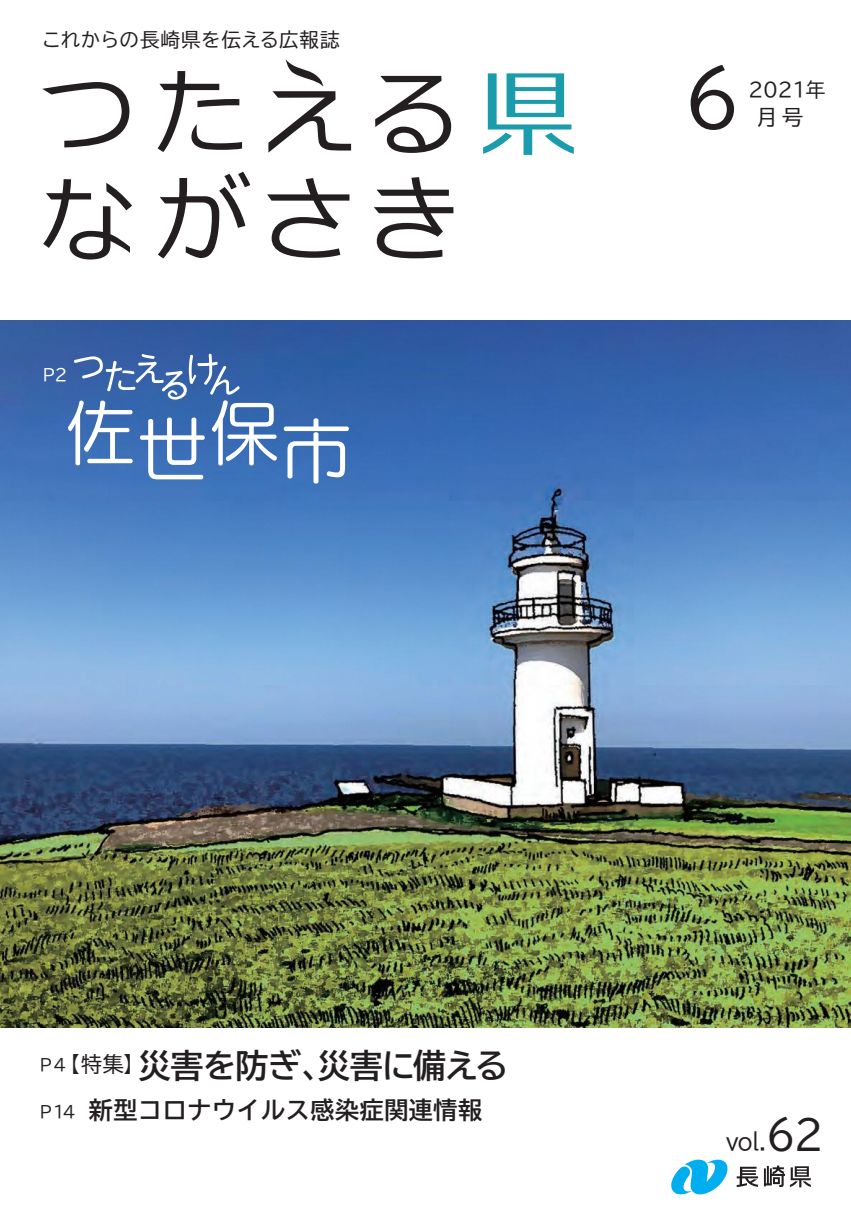
<style>
.page{position:relative;width:851px;height:1221px;background:#fff}
.page>*{position:absolute;margin:0;border:0;box-sizing:border-box;transform-origin:0 0}
.t1{font:75.45px "TBUD Go Std";color:#231f20}
.t2{font:70.2px "UD Marugo Large Pr 6 N M";color:#fff}
.t3{font:40.5px "TBUD Go Std";color:#231f20}
.t4{font:700 33px "TBUD Go Std";letter-spacing:-.02em;color:#231f20}
.t5{font:700 24px "TBUD Go Std";letter-spacing:.025em;color:#231f20}
.t6{font:22.5px "TBUD Go Std";color:#231f20}
.t7{font:21px "TBUD Go Std";color:#231f20}
.t8{font:19.5px "TBUD Go Std";letter-spacing:.01em;color:#231f20}
.t9{font:16.5px "TBUD Go Std";color:#fff}
.s1{font-size:16.5px}
.s2{font-weight:400;font-size:16.5px}
</style>
<div class="page">
<img style="left:0;top:320px;width:850px;height:707px">
<svg style="left:42px;top:82px;width:87px;height:65px"></svg>
<svg style="left:157px;top:71px;width:85px;height:81px"></svg>
<svg style="left:268px;top:59px;width:83px;height:94px"></svg>
<svg style="left:375px;top:76px;width:76px;height:77px"></svg>
<svg style="left:483px;top:73px;width:90px;height:82px"></svg>
<svg style="left:43px;top:179px;width:89px;height:80px"></svg>
<svg style="left:158px;top:172px;width:92px;height:86px"></svg>
<svg style="left:267px;top:178px;width:82px;height:80px"></svg>
<svg style="left:374px;top:177px;width:79px;height:81px"></svg>
<svg style="left:736px;top:1165px;width:74px;height:22px"></svg>
<svg style="left:671px;top:1159px;width:57px;height:36px"></svg>
<svg style="left:74px;top:354px;width:166px;height:45px;background:#567bb5"></svg>
<p class="t8" style="left:42px;top:24px;width:299px">これからの長崎県を伝える広報誌</p>
<p class="t9" style="left:43px;top:361px;width:26px">P2</p>
<h2 class="t2" style="left:65px;top:402px;width:288px">佐世保市</h2>
<h1 class="t1" style="left:683px;top:37px;width:59px">6</h1>
<p class="t8" style="left:748px;top:73px;width:78px">2021年</p>
<p class="t7" style="left:756px;top:99px;width:48px">月号</p>
<h3 class="t4" style="left:138px;top:1038px;width:371px">災害を防ぎ、災害に備える</h3>
<p class="t7" style="left:40px;top:1047px;width:105px"><span class="s1">P4</span>【特集】</p>
<p class="t5" style="left:40px;top:1090px;width:443px"><span class="s2">P14</span> 新型コロナウイルス感染症関連情報</p>
<h3 class="t3" style="left:766px;top:1101px;width:59px">62</h3>
<p class="t6" style="left:726px;top:1122px;width:42px">vol.</p>
</div>
